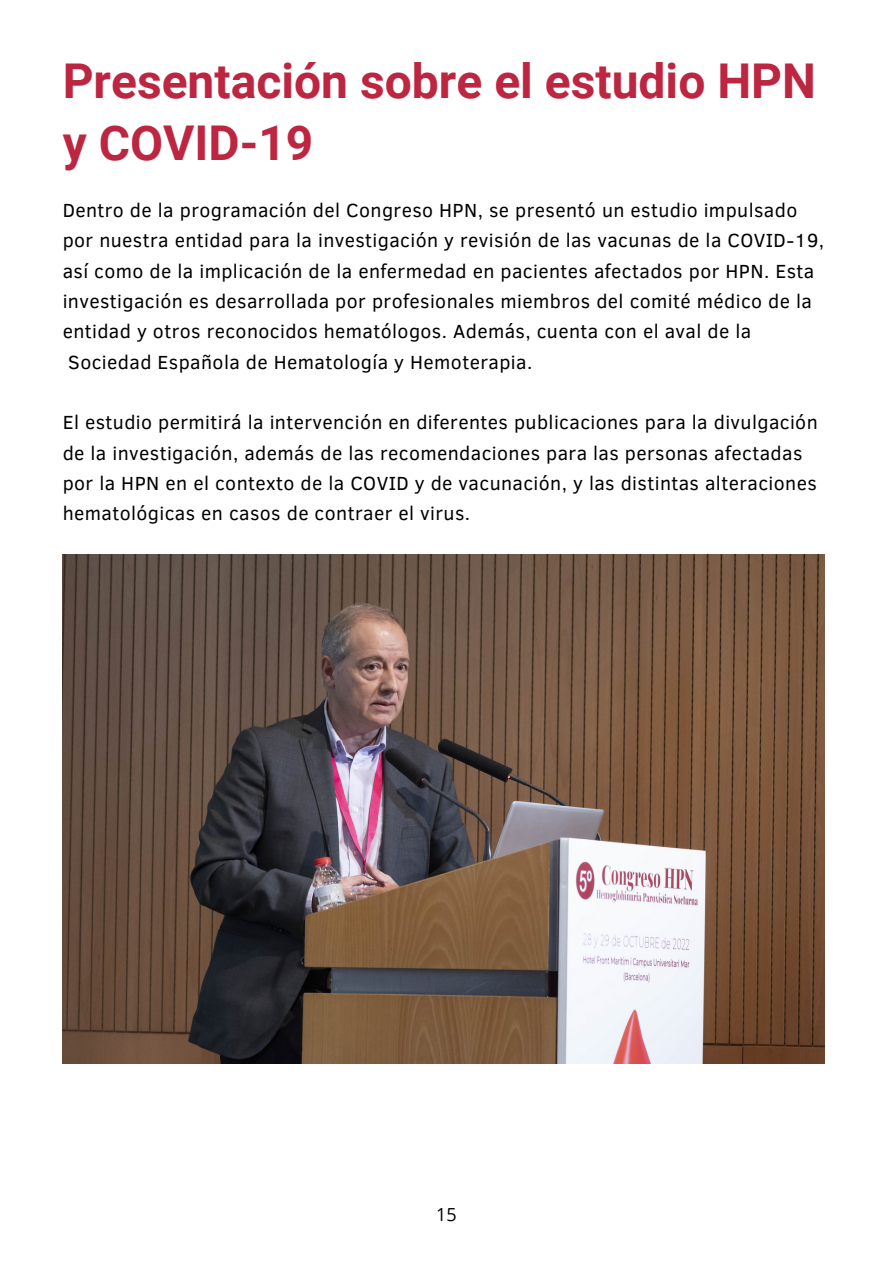
<style>
.page{position:relative;width:893px;height:1264px;background:#fff}
.page>*{position:absolute;margin:0;border:0;box-sizing:border-box;transform-origin:0 0}
.t1{font:700 48px/61.8px "Roboto";color:#bd2640}
.t2{font:19.5px/30.3px "Clear Sans";letter-spacing:.02em;color:#000}
.t3{font:18px "Open Sans";color:#000}
</style>
<div class="page">
<img style="left:63px;top:555px;width:761px;height:508px">
<p class="t1" style="left:63px;top:51px;width:755px">Presentación sobre el estudio HPN y COVID-19</p>
<p class="t2" style="left:63px;top:194px;width:762px">Dentro de la programación del Congreso HPN, se presentó un estudio impulsado por nuestra entidad para la investigación y revisión de las vacunas de la COVID-19, así como de la implicación de la enfermedad en pacientes afectados por HPN. Esta investigación es desarrollada por profesionales miembros del comité médico de la entidad y otros reconocidos hematólogos. Además, cuenta con el aval de la Sociedad Española de Hematología y Hemoterapia.</p>
<p class="t2" style="left:63px;top:406px;width:756px">El estudio permitirá la intervención en diferentes publicaciones para la divulgación de la investigación, además de las recomendaciones para las personas afectadas por la HPN en el contexto de la COVID y de vacunación, y las distintas alteraciones hematológicas en casos de contraer el virus.</p>
<p class="t3" style="left:436px;top:1201px;width:22px">15</p>
</div>
